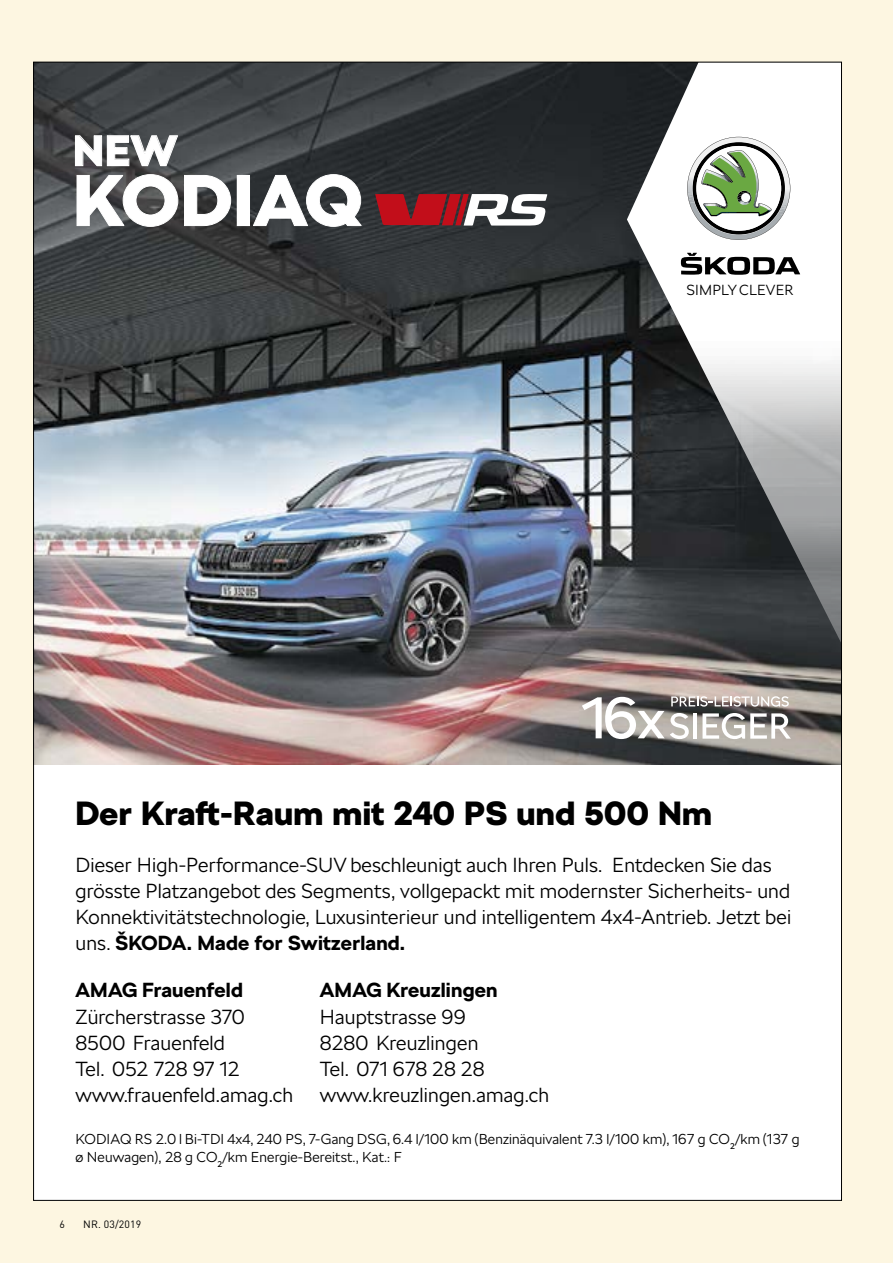
<style>
.page{position:relative;width:893px;height:1263px;background:#fdf6e1}
.page>*{position:absolute;margin:0;border:0;box-sizing:border-box;transform-origin:0 0}
.t1{font:900 71.25px "SKODA Next";letter-spacing:.015em;color:#fff}
.t2{font:900 42.6px "SKODA Next";color:#fff}
.t3{font:900 33.3px "SKODA Next";letter-spacing:.01em;color:#000}
.t4{font:300 20.25px/26.1px "SKODA Next";letter-spacing:.01em;color:#000}
.t5{font:700 20.25px "SKODA Next";letter-spacing:.01em;color:#000}
.t6{font:300 14.55px "SKODA Next";letter-spacing:.01em;color:#000}
.t7{font:300 14.25px/17.9px "SKODA Next";letter-spacing:.01em;color:#000}
.t8{font:10.5px "DIN Pro";letter-spacing:.01em;color:#000}
.s1{font-weight:700}
</style>
<div class="page">
<div style="left:34px;top:62px;width:807px;height:1138px;background:#fff"></div>
<img style="left:35px;top:64px;width:805px;height:701px">
<svg style="left:582px;top:696px;width:209px;height:43px"></svg>
<svg style="left:75px;top:135px;width:103px;height:31px;background:#606263"></svg>
<svg style="left:76px;top:174px;width:155px;height:53px;background:#565758"></svg>
<div style="left:237px;top:175px;width:12px;height:51px;border:1px solid #fff"></div>
<svg style="left:253px;top:174px;width:109px;height:53px;background:#424548"></svg>
<svg style="left:375px;top:194px;width:172px;height:32px"></svg>
<svg style="left:627px;top:64px;width:213px;height:580px"></svg>
<svg style="left:687px;top:137px;width:103px;height:103px"></svg>
<div style="left:741px;top:193px;width:9px;height:9px;background:#fff;border-radius:50%"></div>
<svg style="left:681px;top:253px;width:119px;height:22px"></svg>
<h2 class="t2" style="left:73px;top:126px;width:105px">NEW</h2>
<h1 class="t1" style="left:73px;top:159px;width:290px">KODIAQ</h1>
<p class="t6" style="left:686px;top:281px;width:109px">SIMPLY CLEVER</p>
<h3 class="t3" style="left:75px;top:793px;width:638px">Der Kraft-Raum mit 240 PS und 500 Nm</h3>
<p class="t4" style="left:75px;top:851px;width:717px">Dieser High-Performance-SUV beschleunigt auch Ihren Puls. Entdecken Sie das grösste Platzangebot des Segments, vollgepackt mit modernster Sicherheits- und Konnektivitätstechnologie, Luxusinterieur und intelligentem 4x4-Antrieb. Jetzt bei uns. <span class="s1">ŠKODA. Made for Switzerland.</span></p>
<p class="t5" style="left:75px;top:978px;width:169px">AMAG Frauenfeld</p>
<p class="t4" style="left:75px;top:1004px;width:219px">Zürcherstrasse 370<br>8500 Frauenfeld<br>Tel. 052 728 97 12 www.frauenfeld.amag.ch</p>
<p class="t5" style="left:320px;top:978px;width:179px">AMAG Kreuzlingen</p>
<p class="t4" style="left:320px;top:1004px;width:231px">Hauptstrasse 99<br>8280 Kreuzlingen<br>Tel. 071 678 28 28 www.kreuzlingen.amag.ch</p>
<p class="t7" style="left:75px;top:1130px;width:726px">KODIAQ RS 2.0 l Bi-TDI 4x4, 240 PS, 7-Gang DSG, 6.4 l/100 km (Benzinäquivalent 7.3 l/100 km), 167 g CO<sub>2</sub>/km (137 g ø Neuwagen), 28 g CO<sub>2</sub>/km Energie-Bereitst., Kat.: F</p>
<p class="t8" style="left:60px;top:1216px;width:7px">6</p>
<p class="t8" style="left:83px;top:1216px;width:59px">NR. 03/2019</p>
</div>
